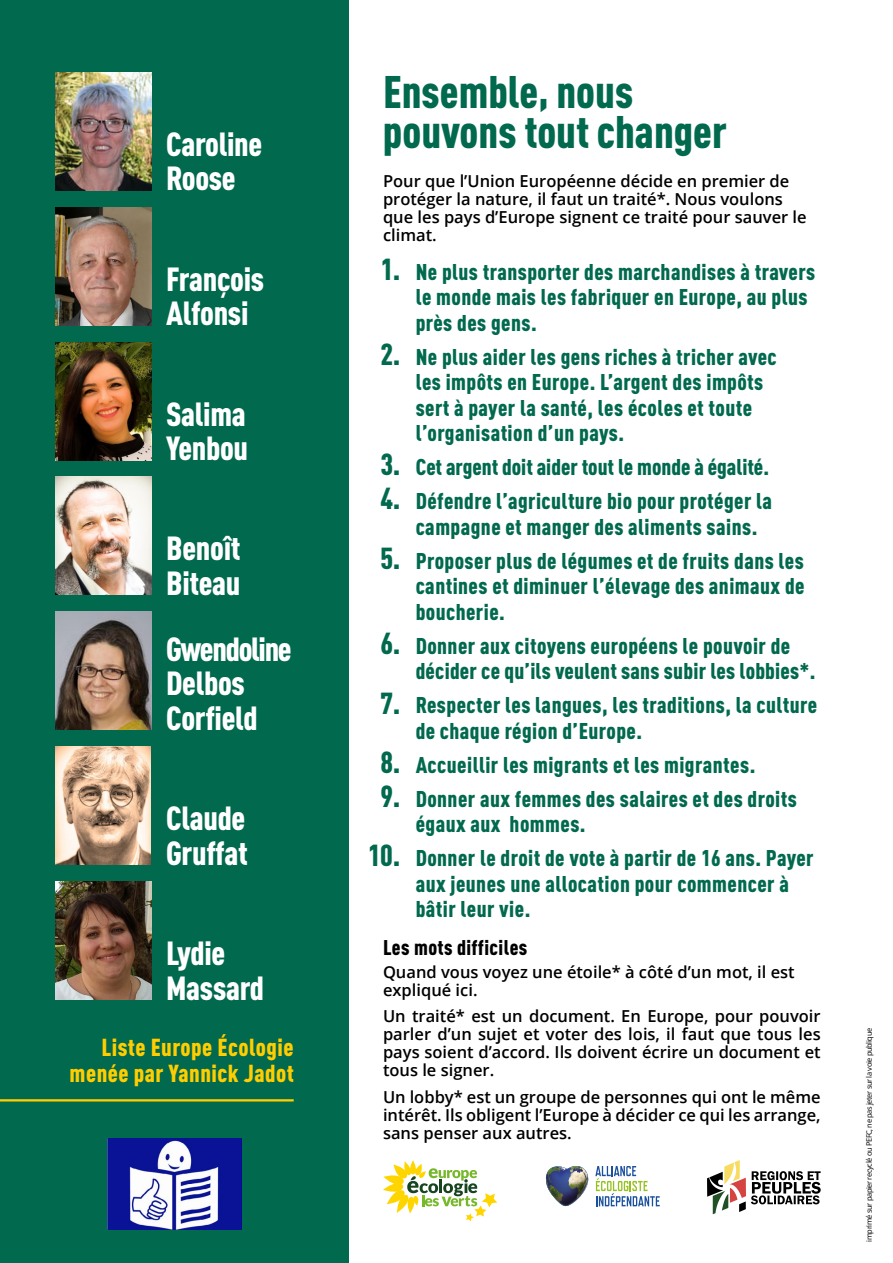
<style>
.page{position:relative;width:893px;height:1263px;background:#fff}
.page>*{position:absolute;margin:0;border:0;box-sizing:border-box;transform-origin:0 0}
.t1{font:900 45px/40.5px "DIN Cond";color:#00694e}
.t2{font:900 33px/34.5px "DIN Cond";letter-spacing:-.01em;color:#fff}
.t3{font:900 30px/34px "DIN Cond";color:#00694e}
.t4{font:900 24.3px/25.8px "DIN Cond";letter-spacing:.02em;color:#ffcd00;text-align:right}
.t5{font:900 22.5px/25.5px "DIN Cond";letter-spacing:.02em;color:#00694e}
.t6{font:900 21px "DIN Cond";letter-spacing:.02em;color:#000}
.t7{font:600 16.5px/18px "Open Sans";color:#000}
.t8{font:7.5px "Open Sans";letter-spacing:-.05em;color:#000}
.s1{font-size:40.5px}
</style>
<div class="page">
<div style="left:0;top:0;width:349px;height:1263px;background:#00694e"></div>
<hr style="left:0;top:1099px;width:294px;height:2px;background:#ffcd00">
<svg style="left:383px;top:1160px;width:114px;height:61px"></svg>
<img style="left:545px;top:1166px;width:44px;height:41px">
<svg style="left:595px;top:1166px;width:65px;height:40px"></svg>
<svg style="left:707px;top:1160px;width:114px;height:54px"></svg>
<img style="left:55px;top:72px;width:97px;height:118px">
<img style="left:55px;top:207px;width:97px;height:118px">
<img style="left:55px;top:342px;width:97px;height:118px">
<img style="left:55px;top:477px;width:97px;height:118px">
<img style="left:55px;top:612px;width:97px;height:118px">
<img style="left:55px;top:747px;width:96px;height:118px">
<img style="left:55px;top:881px;width:97px;height:118px">
<img style="left:107px;top:1139px;width:134px;height:90px">
<h2 class="t2" style="left:166px;top:126px;width:98px">Caroline<br>Roose</h2>
<h2 class="t2" style="left:166px;top:261px;width:100px">François<br>Alfonsi</h2>
<h2 class="t2" style="left:166px;top:395px;width:84px">Salima<br>Yenbou</h2>
<h2 class="t2" style="left:166px;top:530px;width:76px">Benoît<br>Biteau</h2>
<h2 class="t2" style="left:166px;top:631px;width:127px">Gwendoline<br>Delbos<br>Corfield</h2>
<h2 class="t2" style="left:166px;top:800px;width:83px">Claude<br>Gruffat</h2>
<h2 class="t2" style="left:166px;top:935px;width:100px">Lydie<br>Massard</h2>
<p class="t4" style="left:70px;top:1034px;width:226px">Liste Europe Écologie menée par Yannick Jadot</p>
<h1 class="t1" style="left:383px;top:70px;width:345px">Ensemble<span class="s1">,</span> nous pouvons tout changer</h1>
<p class="t7" style="left:383px;top:171px;width:425px">Pour que l’Union Européenne décide en premier de protéger la nature, il faut un traité*. Nous voulons que les pays d’Europe signent ce traité pour sauver le climat.</p>
<p class="t5" style="left:416px;top:258px;width:401px">Ne plus transporter des marchandises à travers le monde mais les fabriquer en Europe, au plus près des gens.</p>
<p class="t5" style="left:416px;top:343px;width:363px">Ne plus aider les gens riches à tricher avec les impôts en Europe. L’argent des impôts sert à payer la santé, les écoles et toute l’organisation d’un pays.</p>
<p class="t5" style="left:416px;top:450px;width:358px;line-height:34px">Cet argent doit aider tout le monde à égalité.<br>Défendre l’agriculture bio pour protéger la</p>
<p class="t5" style="left:416px;top:509px;width:390px;line-height:34px">campagne et manger des aliments sains.<br>Proposer plus de légumes et de fruits dans les</p>
<p class="t5" style="left:416px;top:573px;width:390px">cantines et diminuer l’élevage des animaux de boucherie.</p>
<p class="t5" style="left:416px;top:632px;width:401px">Donner aux citoyens européens le pouvoir de décider ce qu’ils veulent sans subir les lobbies*.</p>
<p class="t5" style="left:416px;top:692px;width:403px">Respecter les langues, les traditions, la culture de chaque région d’Europe.</p>
<p class="t5" style="left:416px;top:747px;width:383px;line-height:34px">Accueillir les migrants et les migrantes.<br>Donner aux femmes des salaires et des droits</p>
<p class="t5" style="left:416px;top:806px;width:400px;line-height:34px">égaux aux hommes.<br>Donner le droit de vote à partir de 16 ans. Payer</p>
<p class="t5" style="left:416px;top:870px;width:375px">aux jeunes une allocation pour commencer à bâtir leur vie.</p>
<h3 class="t3" style="left:380px;top:251px;width:22px">1.</h3>
<h3 class="t3" style="left:380px;top:336px;width:22px">2.</h3>
<h3 class="t3" style="left:380px;top:447px;width:22px">3.<br>4.</h3>
<h3 class="t3" style="left:380px;top:540px;width:22px">5.</h3>
<h3 class="t3" style="left:380px;top:613px;width:22px;line-height:59.6px">6.<br>7.</h3>
<h3 class="t3" style="left:380px;top:744px;width:22px">8.</h3>
<h3 class="t3" style="left:368px;top:766px;width:34px;line-height:59.4px;text-align:center">9.<br>10.</h3>
<p class="t6" style="left:383px;top:935px;width:146px">Les mots difficiles</p>
<p class="t7" style="left:383px;top:962px;width:413px">Quand vous voyez une étoile* à côté d’un mot, il est expliqué ici.</p>
<p class="t7" style="left:383px;top:1007px;width:439px;text-align:justify">Un traité* est un document. En Europe, pour pouvoir parler d’un sujet et voter des lois, il faut que tous les pays soient d’accord. Ils doivent écrire un document et tous le signer.</p>
<p class="t7" style="left:383px;top:1087px;width:439px;text-align:justify">Un lobby* est un groupe de personnes qui ont le même intérêt. Ils obligent l’Europe à décider ce qui les arrange, sans penser aux autres.</p>
<p class="t8" style="left:864px;top:1242px;width:215px;rotate:-90deg">imprimé sur papier recyclé ou PEFC, ne pas jeter sur la voie publique</p>
</div>
